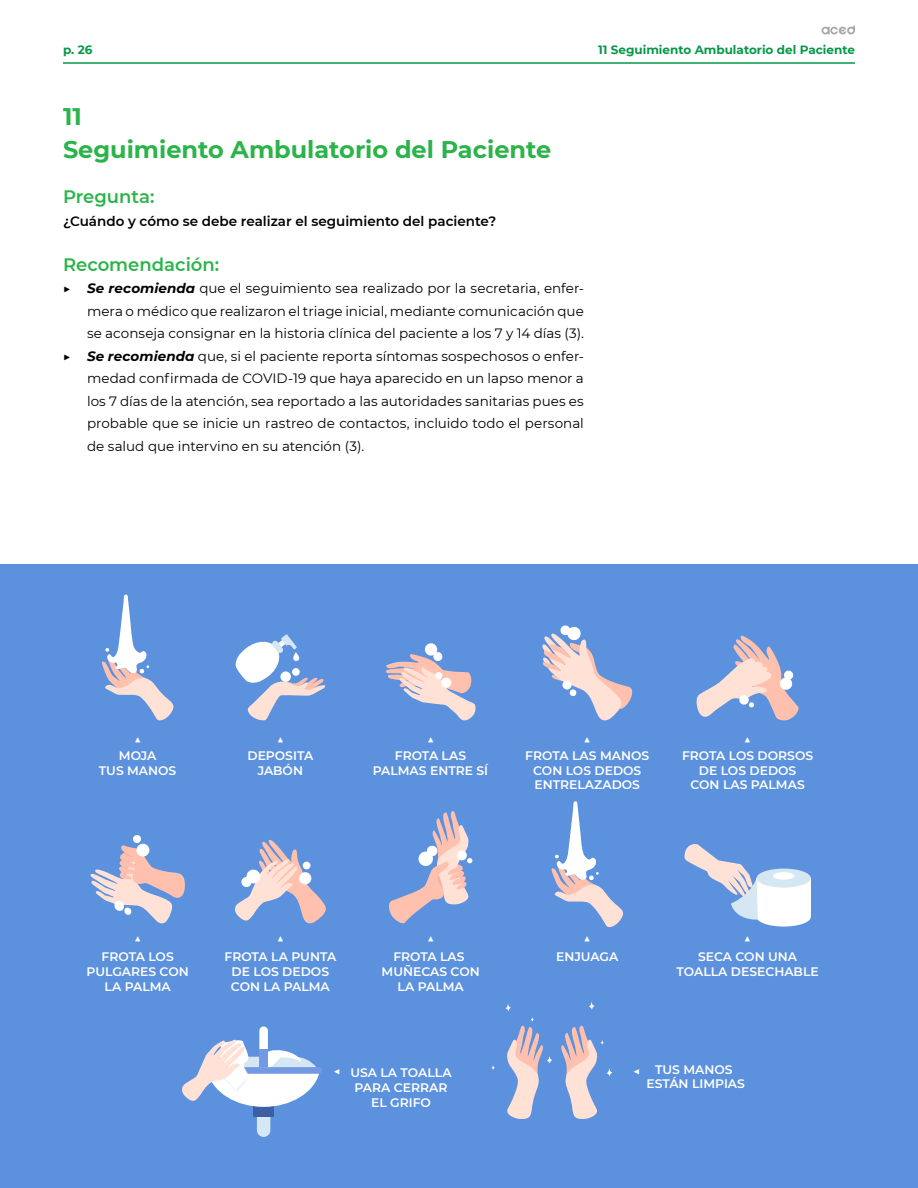
<style>
.page{position:relative;width:918px;height:1188px;background:#fff}
.page>*{position:absolute;margin:0;border:0;box-sizing:border-box;transform-origin:0 0}
.t1{font:700 24px "Montserrat";color:#2cb34a}
.t2{font:600 18px "Montserrat";color:#2cb34a}
.t3{font:13.5px "Montserrat";color:#000}
.t4{font:600 13.5px "Montserrat";color:#000}
.t5{font:600 12.3px/14.9px "Montserrat";color:#fff;text-align:center}
.t6{font:700 12px "Montserrat";color:#069848}
.s1{font-weight:700}
.s2{font-weight:700;font-style:italic}
</style>
<div class="page">
<hr style="left:63px;top:62px;width:792px;height:2px;background:#069848">
<svg style="left:822px;top:26px;width:33px;height:8px"></svg>
<div style="left:0;top:564px;width:918px;height:624px;background:#5c91de"></div>
<svg style="left:551px;top:801px;width:72px;height:127px"></svg>
<svg style="left:102px;top:594px;width:72px;height:127px"></svg>
<div style="left:757px;top:908px;width:54px;height:19px;background:#fff;border-radius:50%"></div>
<div style="left:757px;top:878px;width:54px;height:39px;background:#fff"></div>
<div style="left:757px;top:869px;width:54px;height:19px;background:#d5e7f2;border-radius:50%"></div>
<div style="left:773px;top:872px;width:21px;height:8px;background:#fff;border-radius:50%"></div>
<svg style="left:684px;top:844px;width:74px;height:76px"></svg>
<div style="left:133px;top:835px;width:8px;height:8px;background:#fff;border-radius:50%"></div>
<svg style="left:90px;top:845px;width:95px;height:79px"></svg>
<svg style="left:696px;top:635px;width:103px;height:86px"></svg>
<svg style="left:542px;top:625px;width:90px;height:96px"></svg>
<svg style="left:389px;top:811px;width:84px;height:112px"></svg>
<svg style="left:235px;top:839px;width:91px;height:85px"></svg>
<div style="left:246px;top:870px;width:14px;height:13px;background:#fff;border-radius:50%"></div>
<div style="left:241px;top:877px;width:11px;height:10px;background:#fff;border-radius:50%"></div>
<div style="left:299px;top:872px;width:12px;height:12px;background:#fff;border-radius:50%"></div>
<div style="left:303px;top:862px;width:8px;height:7px;background:#fff;border-radius:50%"></div>
<div style="left:425px;top:643px;width:12px;height:13px;background:#fff;border-radius:50%"></div>
<div style="left:433px;top:652px;width:9px;height:9px;background:#fff;border-radius:50%"></div>
<svg style="left:386px;top:654px;width:90px;height:67px"></svg>
<div style="left:435px;top:672px;width:8px;height:8px;background:#fff;border-radius:3px"></div>
<svg style="left:235px;top:634px;width:90px;height:87px"></svg>
<div style="left:280px;top:671px;width:11px;height:11px;background:#fff;border-radius:50%"></div>
<div style="left:292px;top:668px;width:8px;height:8px;background:#fff;border-radius:50%"></div>
<svg style="left:506px;top:1004px;width:46px;height:115px"></svg>
<svg style="left:589px;top:1002px;width:6px;height:8px"></svg>
<svg style="left:561px;top:1025px;width:52px;height:94px"></svg>
<svg style="left:257px;top:1117px;width:13px;height:20px"></svg>
<div style="left:254px;top:1105px;width:20px;height:12px;background:#3d5fa5"></div>
<div style="left:205px;top:1067px;width:117px;height:7px;background:#7499e3;border-radius:3px"></div>
<svg style="left:182px;top:1026px;width:137px;height:81px"></svg>
<p class="t6" style="left:63px;top:41px;width:31px">p. 26</p>
<p class="t6" style="left:598px;top:41px;width:258px">11 Seguimiento Ambulatorio del Paciente</p>
<h1 class="t1" style="left:63px;top:99px;width:20px">11</h1>
<h1 class="t1" style="left:63px;top:132px;width:490px">Seguimiento Ambulatorio del Paciente</h1>
<h2 class="t2" style="left:63px;top:184px;width:93px">Pregunta:</h2>
<p class="t4" style="left:63px;top:211px;width:435px">¿Cuándo y cómo se debe realizar el seguimiento del paciente?</p>
<h2 class="t2" style="left:63px;top:252px;width:158px">Recomendación:</h2>
<p class="t3" style="left:63px;top:279px;width:522px"><span class="s1">▶</span> <span class="s2">Se recomienda</span> que el seguimiento sea realizado por la secretaria, enfer-</p>
<p class="t3" style="left:87px;top:302px;width:498px">mera o médico que realizaron el triage inicial, mediante comunicación que</p>
<p class="t3" style="left:87px;top:324px;width:498px">se aconseja consignar en la historia clínica del paciente a los 7 y 14 días (3).</p>
<p class="t3" style="left:63px;top:347px;width:522px"><span class="s1">▶</span> <span class="s2">Se recomienda</span> que, si el paciente reporta síntomas sospechosos o enfer-</p>
<p class="t3" style="left:87px;top:369px;width:498px">medad confirmada de COVID-19 que haya aparecido en un lapso menor a</p>
<p class="t3" style="left:87px;top:392px;width:498px">los 7 días de la atención, sea reportado a las autoridades sanitarias pues es</p>
<p class="t3" style="left:87px;top:414px;width:498px">probable que se inicie un rastreo de contactos, incluido todo el personal</p>
<p class="t3" style="left:87px;top:437px;width:279px">de salud que intervino en su atención (3).</p>
<p class="t5" style="left:134px;top:730px;width:9px">▲</p>
<p class="t5" style="left:277px;top:730px;width:9px">▲</p>
<p class="t5" style="left:427px;top:730px;width:9px">▲</p>
<p class="t5" style="left:584px;top:730px;width:9px">▲</p>
<p class="t5" style="left:744px;top:730px;width:9px">▲</p>
<p class="t5" style="left:99px;top:747px;width:79px">MOJA<br>TUS MANOS</p>
<p class="t5" style="left:247px;top:747px;width:67px">DEPOSITA<br>JABÓN</p>
<p class="t5" style="left:373px;top:747px;width:117px">FROTA LAS<br>PALMAS ENTRE SÍ</p>
<p class="t5" style="left:525px;top:747px;width:125px">FROTA LAS MANOS<br>CON LOS DEDOS<br>ENTRELAZADOS</p>
<p class="t5" style="left:682px;top:747px;width:133px">FROTA LOS DORSOS<br>DE LOS DEDOS<br>CON LAS PALMAS</p>
<p class="t5" style="left:134px;top:929px;width:9px">▲</p>
<p class="t5" style="left:277px;top:929px;width:9px">▲</p>
<p class="t5" style="left:427px;top:929px;width:9px">▲</p>
<p class="t5" style="left:584px;top:929px;width:9px">▲</p>
<p class="t5" style="left:744px;top:929px;width:9px">▲</p>
<p class="t5" style="left:87px;top:949px;width:104px">FROTA LOS<br>PULGARES CON<br>LA PALMA</p>
<p class="t5" style="left:224px;top:949px;width:113px">FROTA LA PUNTA<br>DE LOS DEDOS<br>CON LA PALMA</p>
<p class="t5" style="left:382px;top:949px;width:100px">FROTA LAS<br>MUÑECAS CON<br>LA PALMA</p>
<p class="t5" style="left:556px;top:949px;width:64px">ENJUAGA</p>
<p class="t5" style="left:677px;top:949px;width:144px">SECA CON UNA<br>TOALLA DESECHABLE</p>
<p class="t5" style="left:350px;top:1065px;width:103px">USA LA TOALLA<br>PARA CERRAR<br>EL GRIFO</p>
<p class="t5" style="left:646px;top:1061px;width:100px">TUS MANOS<br>ESTÁN LIMPIAS</p>
<p class="t5" style="left:333px;top:1063px;width:9px">◀</p>
<p class="t5" style="left:633px;top:1063px;width:9px">◀</p>
</div>
